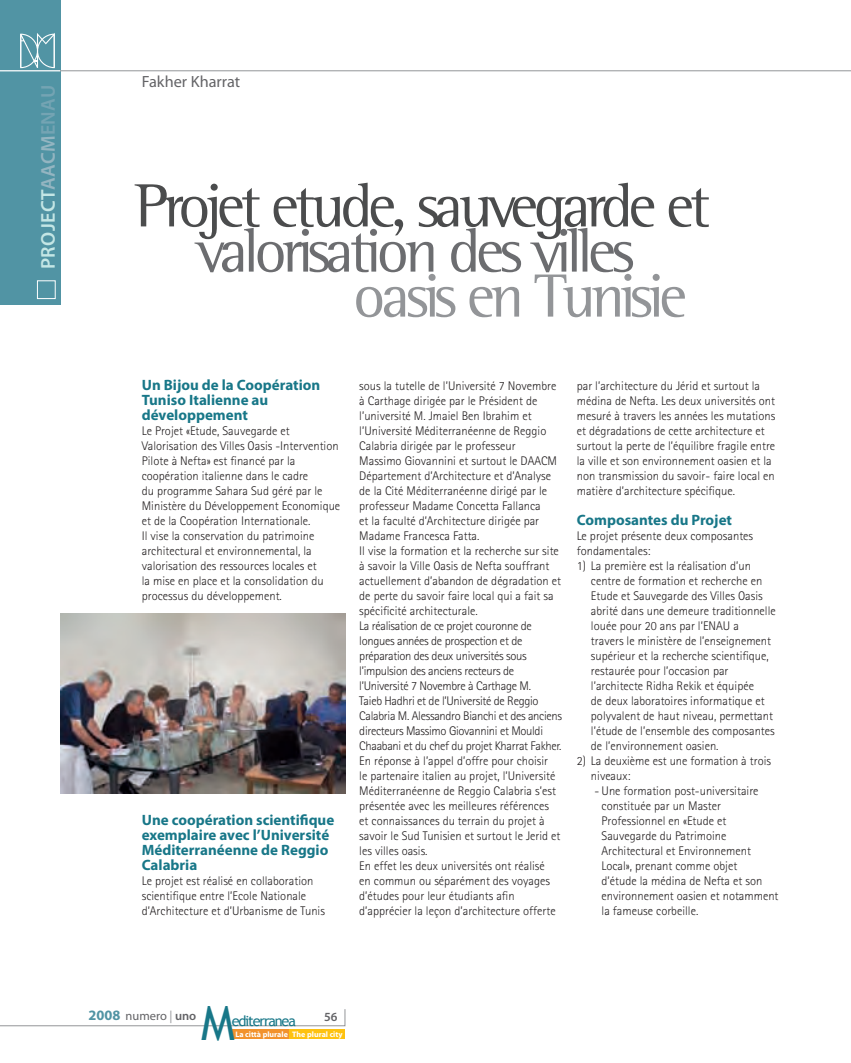
<style>
.page{position:relative;width:851px;height:1063px;background:#fff}
.page>*{position:absolute;margin:0;border:0;box-sizing:border-box;transform-origin:0 0}
.t1{font:62.5px "Rotis Semi Serif";letter-spacing:-.07em;color:#4b4c4d}
.t2{font:62.5px "Rotis Semi Serif";letter-spacing:-.07em;color:#6c6d70}
.t3{font:62.5px "Rotis Semi Serif";letter-spacing:-.07em;color:#939598}
.t4{font:47.25px "Trebuchet MS";color:#187788}
.t5{font:600 20px "Myriad Pro";letter-spacing:.02em;color:#c4e6e5}
.t6{font:16.25px "Myriad Pro";color:#636366}
.t7{font:700 15px/15px "Myriad Pro";color:#187788}
.t8{font:14.5px "Trebuchet MS";letter-spacing:-.08em;color:#187788}
.t9{font:300 12.5px/15px "Rotis Sans Serif";color:#231f20}
.t10{font:12.5px "Myriad Pro";color:#636366}
.t11{font:600 12.5px "Myriad Pro";color:#636366}
.t12{font:8px "Myriad MM 700 600";color:#fff}
.s1{color:#94b5c1}
.s2{color:#74a4b3}
.s3{font-weight:700;font-size:14.38px;color:#5194a4}
.s4{color:#939598}
.s5{font-weight:600}
</style>
<div class="page">
<svg style="left:0;top:1009px;width:345px;height:17px"></svg>
<div style="left:0;top:0;width:60px;height:305px;background:#5194a4"></div>
<hr style="left:59px;top:70px;width:791px;height:1px;background:#939598">
<hr style="left:0;top:70px;width:60px;height:1px;background:#fff">
<div style="left:37px;top:280px;width:19px;height:19px;border:1px solid #fff"></div>
<svg style="left:20px;top:33px;width:35px;height:35px"></svg>
<div style="left:232px;top:1030px;width:57px;height:9px;background:#f2922d"></div>
<div style="left:289px;top:1030px;width:56px;height:9px;background:#fec210"></div>
<img style="left:61px;top:614px;width:284px;height:180px">
<h3 class="t5" style="left:35px;top:269px;width:186px;rotate:-90deg">PROJECT<span class="s1">AACM</span><span class="s2">ENAU</span></h3>
<h3 class="t6" style="left:142px;top:71px;width:100px">Fakher Kharrat</h3>
<h1 class="t1" style="left:135px;top:169px;width:577px">Projet etude, sauvegarde et</h1>
<h1 class="t2" style="left:197px;top:214px;width:439px">valorisation des villes</h1>
<h1 class="t3" style="left:353px;top:259px;width:335px">oasis en Tunisie</h1>
<p class="t7" style="left:142px;top:377px;width:180px">Un Bijou de la Coopération<br>Tuniso Italienne au développement</p>
<p class="t9" style="left:142px;top:423px;width:200px">Le Projet «Etude, Sauvegarde et Valorisation des Villes Oasis -Intervention Pilote à Nefta» est financé par la coopération italienne dans le cadre<br>du programme Sahara Sud géré par le Ministère du Développement Economique et de la Coopération Internationale.<br>Il vise la conservation du patrimoine architectural et environnemental, la valorisation des ressources locales et<br>la mise en place et la consolidation du processus du développement.</p>
<p class="t7" style="left:142px;top:812px;width:194px">Une coopération scientifique exemplaire avec l’Université<br>Méditerranéenne de Reggio<br>Calabria</p>
<p class="t9" style="left:142px;top:873px;width:185px">Le projet est réalisé en collaboration scientifique entre l’Ecole Nationale d’Architecture et d’Urbanisme de Tunis</p>
<p class="t9" style="left:359px;top:378px;width:204px">sous la tutelle de l’Université 7 Novembre à Carthage dirigée par le Président de l’université M. Jmaiel Ben Ibrahim et l’Université Méditerranéenne de Reggio Calabria dirigée par le professeur<br>Massimo Giovannini et surtout le DAACM Département d’Architecture et d’Analyse de la Cité Méditerranéenne dirigé par le professeur Madame Concetta Fallanca<br>et la faculté d’Architecture dirigée par Madame Francesca Fatta.<br>Il vise la formation et la recherche sur site à savoir la Ville Oasis de Nefta souffrant actuellement d’abandon de dégradation et de perte du savoir faire local qui a fait sa spécificité architecturale.<br>La réalisation de ce projet couronne de longues années de prospection et de préparation des deux universités sous l’impulsion des anciens recteurs de l’Université 7 Novembre à Carthage M.<br>Taieb Hadhri et de l’Université de Reggio Calabria M. Alessandro Bianchi et des anciens directeurs Massimo Giovannini et Mouldi Chaabani et du chef du projet Kharrat Fakher.<br>En réponse à l’appel d’offre pour choisir<br>le partenaire italien au projet, l’Université Méditerranéenne de Reggio Calabria s’est présentée avec les meilleures références<br>et connaissances du terrain du projet à savoir le Sud Tunisien et surtout le Jerid et les villes oasis.<br>En effet les deux universités ont réalisé<br>en commun ou séparément des voyages d’études pour leur étudiants afin d’apprécier la leçon d’architecture offerte</p>
<p class="t9" style="left:576px;top:378px;width:200px">par l’architecture du Jérid et surtout la médina de Nefta. Les deux universités ont mesuré à travers les années les mutations et dégradations de cette architecture et surtout la perte de l’équilibre fragile entre la ville et son environnement oasien et la non transmission du savoir- faire local en matière d’architecture spécifique.</p>
<p class="t7" style="left:576px;top:512px;width:157px">Composantes du Projet</p>
<p class="t9" style="left:576px;top:528px;width:178px">Le projet présente deux composantes fondamentales:</p>
<p class="t9" style="left:591px;top:558px;width:186px;text-indent:-14px">1) La première est la réalisation d’un centre de formation et recherche en Etude et Sauvegarde des Villes Oasis abrité dans une demeure traditionnelle louée pour 20 ans par l’ENAU a<br>travers le ministère de l’enseignement supérieur et la recherche scientifique, restaurée pour l’occasion par l’architecte Ridha Rekik et équipée<br>de deux laboratoires informatique et polyvalent de haut niveau, permettant l’étude de l’ensemble des composantes de l’environnement oasien.</p>
<p class="t9" style="left:591px;top:753px;width:182px;text-indent:-14px">2) La deuxième est une formation à trois niveaux:</p>
<p class="t9" style="left:601px;top:783px;width:178px;text-indent:-7px">- Une formation post-universitaire constituée par un Master<br>Professionnel en «Etude et<br>Sauvegarde du Patrimoine<br>Architectural et Environnement<br>Local», prenant comme objet<br>d’étude la médina de Nefta et son environnement oasien et notamment la fameuse corbeille.</p>
<h2 class="t4" style="left:201px;top:995px;width:35px">M</h2>
<p class="t10" style="left:89px;top:1008px;width:109px"><span class="s3">2008</span> numero <span class="s4">|</span> <span class="s5">uno</span></p>
<p class="t11" style="left:324px;top:1009px;width:15px">56</p>
<p class="t8" style="left:232px;top:1012px;width:66px">editerranea</p>
<p class="t12" style="left:235px;top:1030px;width:109px">La città plurale The plural city</p>
</div>
